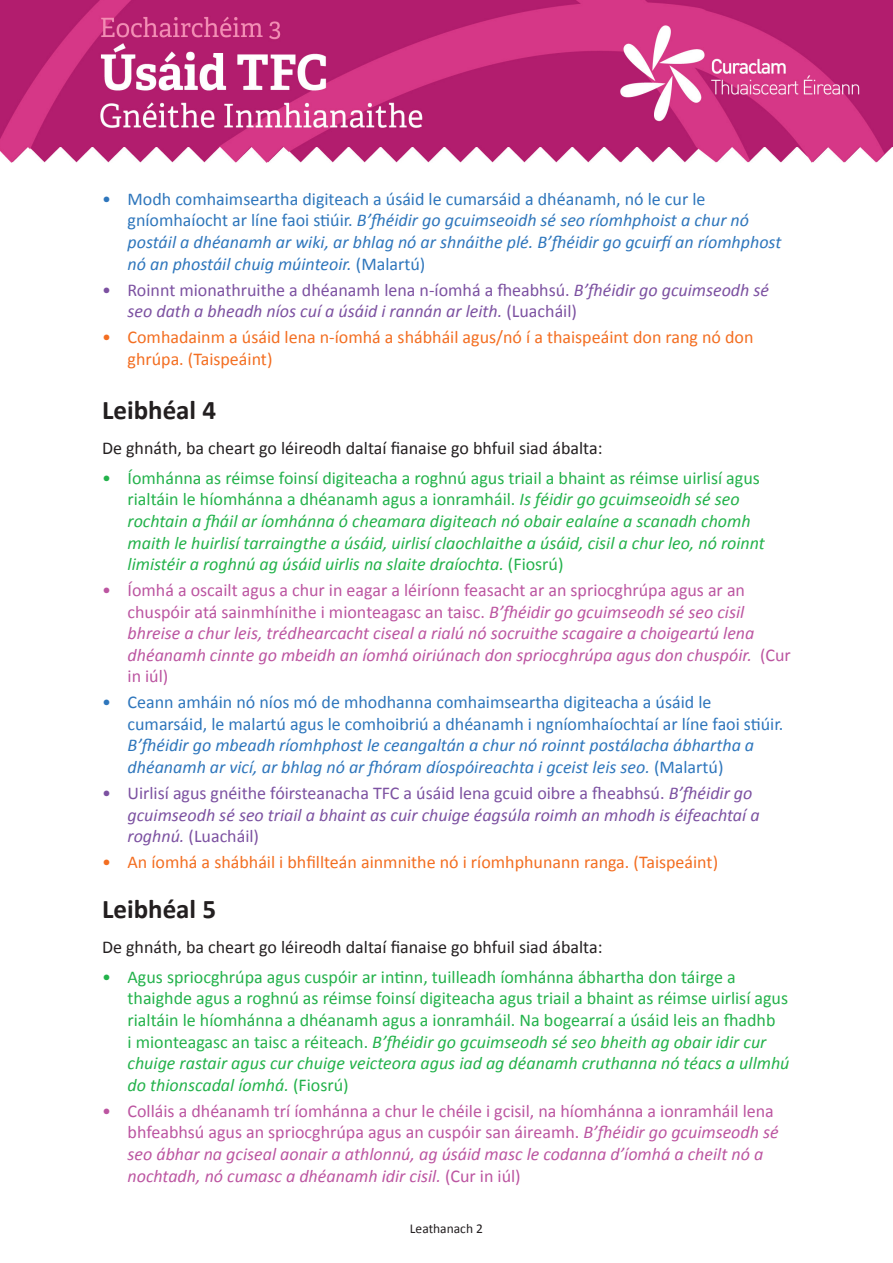
<style>
.page{position:relative;width:893px;height:1263px;background:#fff}
.page>*{position:absolute;margin:0;border:0;box-sizing:border-box;transform-origin:0 0}
.t1{font:700 27px "Calibri";color:#231f20}
.t2{font:18px/21.6px "Calibri";color:#23b24b}
.t3{font:italic 18px/21.6px "Calibri";color:#23b24b}
.t4{font:italic 18px/21.6px "Calibri";color:#bc55a1}
.t5{font:italic 18px/21.6px "Calibri";color:#7c51a1}
.t6{font:18px/21.6px "Calibri";color:#2e76bc}
.t7{font:18px/21.6px "Calibri";color:#bc55a1}
.t8{font:italic 18px/21.6px "Calibri";color:#2e76bc}
.t9{font:18px/21.6px "Calibri";color:#f36e21}
.t10{font:18px "Calibri";color:#231f20}
.t11{font:13.5px "Calibri";color:#231f20}
.s1{font-style:normal}
.s2{font-style:italic}
</style>
<div class="page">
<img style="left:0;top:0;width:893px;height:162px">
<p class="t8" style="left:128px;top:187px;width:655px;text-indent:-26px"><span class="s1">• Modh comhaimseartha digiteach a úsáid le cumarsáid a dhéanamh, nó le cur le gníomhaíocht ar líne faoi stiúir.</span> B’fhéidir go gcuimseoidh sé seo ríomhphoist a chur nó postáil a dhéanamh ar wiki, ar bhlag nó ar shnáithe plé. B’fhéidir go gcuirfí an ríomhphost nó an phostáil chuig múinteoir. <span class="s1">(Malartú)</span></p>
<p class="t5" style="left:128px;top:278px;width:643px;text-indent:-26px"><span class="s1">• Roinnt mionathruithe a dhéanamh lena n-íomhá a fheabhsú.</span> B’fhéidir go gcuimseodh sé seo dath a bheadh níos cuí a úsáid i rannán ar leith. <span class="s1">(Luacháil)</span></p>
<p class="t9" style="left:128px;top:326px;width:627px;text-indent:-26px">• Comhadainm a úsáid lena n-íomhá a shábháil agus/nó í a thaispeáint don rang nó don ghrúpa. (Taispeáint)</p>
<p class="t1" style="left:102px;top:393px;width:115px">Leibhéal 4</p>
<p class="t10" style="left:102px;top:436px;width:502px">De ghnáth, ba cheart go léireodh daltaí fianaise go bhfuil siad ábalta:</p>
<p class="t3" style="left:128px;top:466px;width:639px;text-indent:-26px"><span class="s1">• Íomhánna as réimse foinsí digiteacha a roghnú agus triail a bhaint as réimse uirlisí agus rialtáin le híomhánna a dhéanamh agus a ionramháil.</span> Is féidir go gcuimseoidh sé seo rochtain a fháil ar íomhánna ó cheamara digiteach nó obair ealaíne a scanadh chomh maith le huirlisí tarraingthe a úsáid, uirlisí claochlaithe a úsáid, cisil a chur leo, nó roinnt limistéir a roghnú ag úsáid uirlis na slaite draíochta. <span class="s1">(Fiosrú)</span></p>
<p class="t4" style="left:128px;top:578px;width:665px;text-indent:-26px"><span class="s1">• Íomhá a oscailt agus a chur in eagar a léiríonn feasacht ar an spriocghrúpa agus ar an chuspóir atá sainmhínithe i mionteagasc an taisc.</span> B’fhéidir go gcuimseodh sé seo cisil bhreise a chur leis, trédhearcacht ciseal a rialú nó socruithe scagaire a choigeartú lena dhéanamh cinnte go mbeidh an íomhá oiriúnach don spriocghrúpa agus don chuspóir. <span class="s1">(Cur in iúl)</span></p>
<p class="t6" style="left:128px;top:691px;width:657px;text-indent:-26px">• Ceann amháin nó níos mó de mhodhanna comhaimseartha digiteacha a úsáid le cumarsáid, le malartú agus le comhoibriú a dhéanamh i ngníomhaíochtaí ar líne faoi stiúir.<br><span class="s2">B’fhéidir go mbeadh ríomhphost le ceangaltán a chur nó roinnt postálacha ábhartha a dhéanamh ar vicí, ar bhlag nó ar fhóram díospóireachta i gceist leis seo.</span> (Malartú)</p>
<p class="t5" style="left:128px;top:781px;width:634px;text-indent:-26px"><span class="s1">• Uirlisí agus gnéithe fóirsteanacha TFC a úsáid lena gcuid oibre a fheabhsú.</span> B’fhéidir go gcuimseodh sé seo triail a bhaint as cuir chuige éagsúla roimh an mhodh is éifeachtaí a roghnú. <span class="s1">(Luacháil)</span></p>
<p class="t9" style="left:102px;top:851px;width:618px">• An íomhá a shábháil i bhfillteán ainmnithe nó i ríomhphunann ranga. (Taispeáint)</p>
<p class="t1" style="left:102px;top:892px;width:115px">Leibhéal 5</p>
<p class="t10" style="left:102px;top:935px;width:502px">De ghnáth, ba cheart go léireodh daltaí fianaise go bhfuil siad ábalta:</p>
<p class="t2" style="left:128px;top:966px;width:663px;text-indent:-26px">• Agus spriocghrúpa agus cuspóir ar intinn, tuilleadh íomhánna ábhartha don táirge a thaighde agus a roghnú as réimse foinsí digiteacha agus triail a bhaint as réimse uirlisí agus rialtáin le híomhánna a dhéanamh agus a ionramháil. Na bogearraí a úsáid leis an fhadhb<br>i mionteagasc an taisc a réiteach. <span class="s2">B’fhéidir go gcuimseodh sé seo bheith ag obair idir cur chuige rastair agus cur chuige veicteora agus iad ag déanamh cruthanna nó téacs a ullmhú do thionscadal íomhá.</span> (Fiosrú)</p>
<p class="t7" style="left:128px;top:1100px;width:653px;text-indent:-26px">• Colláis a dhéanamh trí íomhánna a chur le chéile i gcisil, na híomhánna a ionramháil lena bhfeabhsú agus an spriocghrúpa agus an cuspóir san áireamh. <span class="s2">B’fhéidir go gcuimseodh sé seo ábhar na gciseal aonair a athlonnú, ag úsáid masc le codanna d’íomhá a cheilt nó a nochtadh, nó cumasc a dhéanamh idir cisil.</span> (Cur in iúl)</p>
<p class="t11" style="left:410px;top:1220px;width:75px">Leathanach 2</p>
</div>
